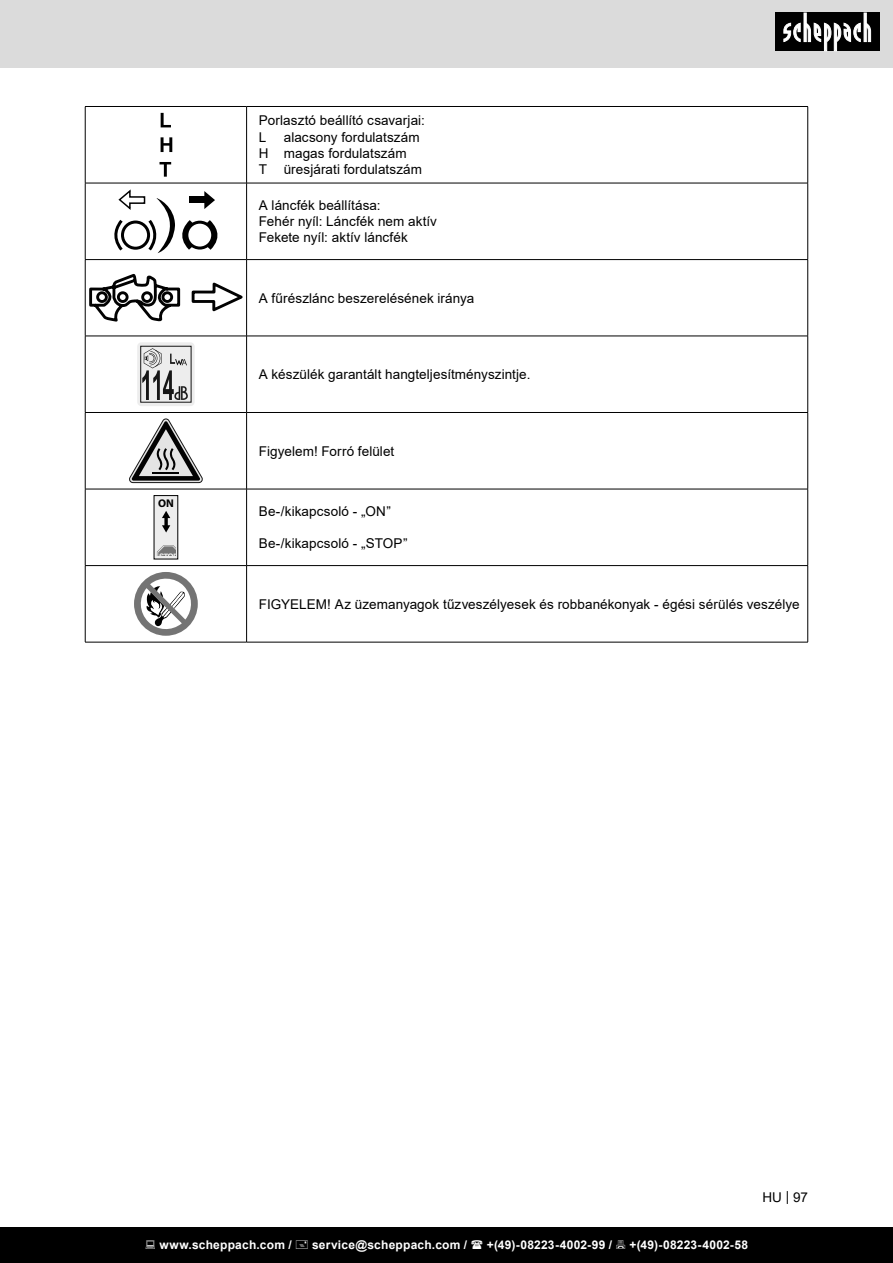
<style>
.page{position:relative;width:893px;height:1263px;background:#fff}
.page>*{position:absolute;margin:0;border:0;box-sizing:border-box;transform-origin:0 0}
.t1{font:13.5px "Arial";letter-spacing:.005em;color:#000}
.t2{font:700 12px "Arial";letter-spacing:.02em;color:#fff}
.t3{font:700 11.25px "Myriad Pro";color:#000}
</style>
<div class="page">
<div style="left:0;top:0;width:893px;height:67px;background:#dbdbdb"></div>
<div style="left:0;top:1227px;width:893px;height:36px;background:#000"></div>
<div style="left:775px;top:13px;width:105px;height:38px;background:#000"></div>
<svg style="left:783px;top:13px;width:88px;height:38px"></svg>
<hr style="left:85px;top:106px;width:162px;height:1px;background:#000">
<hr style="left:85px;top:107px;width:1px;height:76px;background:#000">
<hr style="left:247px;top:106px;width:561px;height:1px;background:#000">
<hr style="left:807px;top:107px;width:1px;height:76px;background:#000">
<hr style="left:85px;top:183px;width:162px;height:1px;background:#000">
<hr style="left:85px;top:183px;width:1px;height:76px;background:#000">
<hr style="left:247px;top:183px;width:561px;height:1px;background:#000">
<hr style="left:807px;top:183px;width:1px;height:76px;background:#000">
<hr style="left:85px;top:259px;width:161px;height:1px;background:#000">
<hr style="left:85px;top:260px;width:1px;height:76px;background:#000">
<hr style="left:85px;top:336px;width:161px;height:1px;background:#000">
<hr style="left:85px;top:336px;width:1px;height:76px;background:#000">
<hr style="left:85px;top:412px;width:161px;height:1px;background:#000">
<hr style="left:85px;top:413px;width:1px;height:76px;background:#000">
<hr style="left:85px;top:489px;width:161px;height:1px;background:#000">
<hr style="left:85px;top:489px;width:1px;height:76px;background:#000">
<hr style="left:246px;top:489px;width:1px;height:76px;background:#000">
<hr style="left:807px;top:489px;width:1px;height:76px;background:#000">
<hr style="left:85px;top:565px;width:162px;height:1px;background:#000">
<hr style="left:85px;top:566px;width:1px;height:76px;background:#000">
<hr style="left:247px;top:565px;width:561px;height:1px;background:#000">
<hr style="left:246px;top:566px;width:1px;height:76px;background:#000">
<hr style="left:807px;top:566px;width:1px;height:76px;background:#000">
<hr style="left:85px;top:642px;width:162px;height:1px;background:#000">
<hr style="left:247px;top:642px;width:561px;height:1px;background:#000">
<hr style="left:246px;top:259px;width:562px;height:1px;background:#000">
<hr style="left:246px;top:260px;width:1px;height:76px;background:#000">
<hr style="left:807px;top:260px;width:1px;height:76px;background:#000">
<hr style="left:246px;top:336px;width:562px;height:1px;background:#000">
<hr style="left:246px;top:336px;width:1px;height:76px;background:#000">
<hr style="left:807px;top:336px;width:1px;height:76px;background:#000">
<hr style="left:246px;top:412px;width:562px;height:1px;background:#000">
<hr style="left:246px;top:413px;width:1px;height:76px;background:#000">
<hr style="left:807px;top:413px;width:1px;height:76px;background:#000">
<hr style="left:246px;top:489px;width:562px;height:1px;background:#000">
<svg style="left:88px;top:67px;width:160px;height:258px"></svg>
<div style="left:137px;top:342px;width:58px;height:64px;background:#ededed;border-radius:4px"></div>
<div style="left:140px;top:346px;width:52px;height:57px;border:1px solid #161616"></div>
<svg style="left:142px;top:348px;width:46px;height:52px"></svg>
<svg style="left:129px;top:418px;width:74px;height:65px"></svg>
<hr style="left:153px;top:472px;width:26px;height:2px;background:#020202">
<div style="left:154px;top:496px;width:24px;height:63px;background:#ededed"></div>
<svg style="left:157px;top:545px;width:18px;height:11px"></svg>
<svg style="left:162px;top:511px;width:8px;height:21px"></svg>
<svg style="left:134px;top:572px;width:64px;height:64px"></svg>
<p class="t1" style="left:259px;top:111px;width:167px">Porlasztó beállító csavarjai:</p>
<p class="t1" style="left:259px;top:128px;width:9px">L</p>
<p class="t1" style="left:284px;top:128px;width:137px">alacsony fordulatszám</p>
<p class="t1" style="left:259px;top:144px;width:149px">H magas fordulatszám</p>
<p class="t1" style="left:259px;top:160px;width:165px">T üresjárati fordulatszám</p>
<p class="t1" style="left:259px;top:196px;width:123px">A láncfék beállítása:</p>
<p class="t1" style="left:259px;top:212px;width:180px">Fehér nyíl: Láncfék nem aktív</p>
<p class="t1" style="left:259px;top:228px;width:150px">Fekete nyíl: aktív láncfék</p>
<p class="t1" style="left:259px;top:289px;width:217px">A fűrészlánc beszerelésének iránya</p>
<p class="t1" style="left:259px;top:365px;width:273px">A készülék garantált hangteljesítményszintje.</p>
<p class="t3" style="left:158px;top:496px;width:17px">ON</p>
<p class="t1" style="left:259px;top:442px;width:137px">Figyelem! Forró felület</p>
<p class="t1" style="left:259px;top:502px;width:134px">Be-/kikapcsoló - „ON”</p>
<p class="t1" style="left:259px;top:534px;width:150px">Be-/kikapcsoló - „STOP”</p>
<p class="t1" style="left:259px;top:595px;width:542px">FIGYELEM! Az üzemanyagok tűzveszélyesek és robbanékonyak - égési sérülés veszélye</p>
<p class="t1" style="left:762px;top:1188px;width:47px">HU | 97</p>
<p class="t2" style="left:159px;top:1236px;width:134px">www.scheppach.com /</p>
<p class="t2" style="left:312px;top:1236px;width:157px">service@scheppach.com /</p>
<p class="t2" style="left:487px;top:1236px;width:127px">+(49)-08223-4002-99 /</p>
<p class="t2" style="left:629px;top:1236px;width:120px">+(49)-08223-4002-58</p>
</div>
